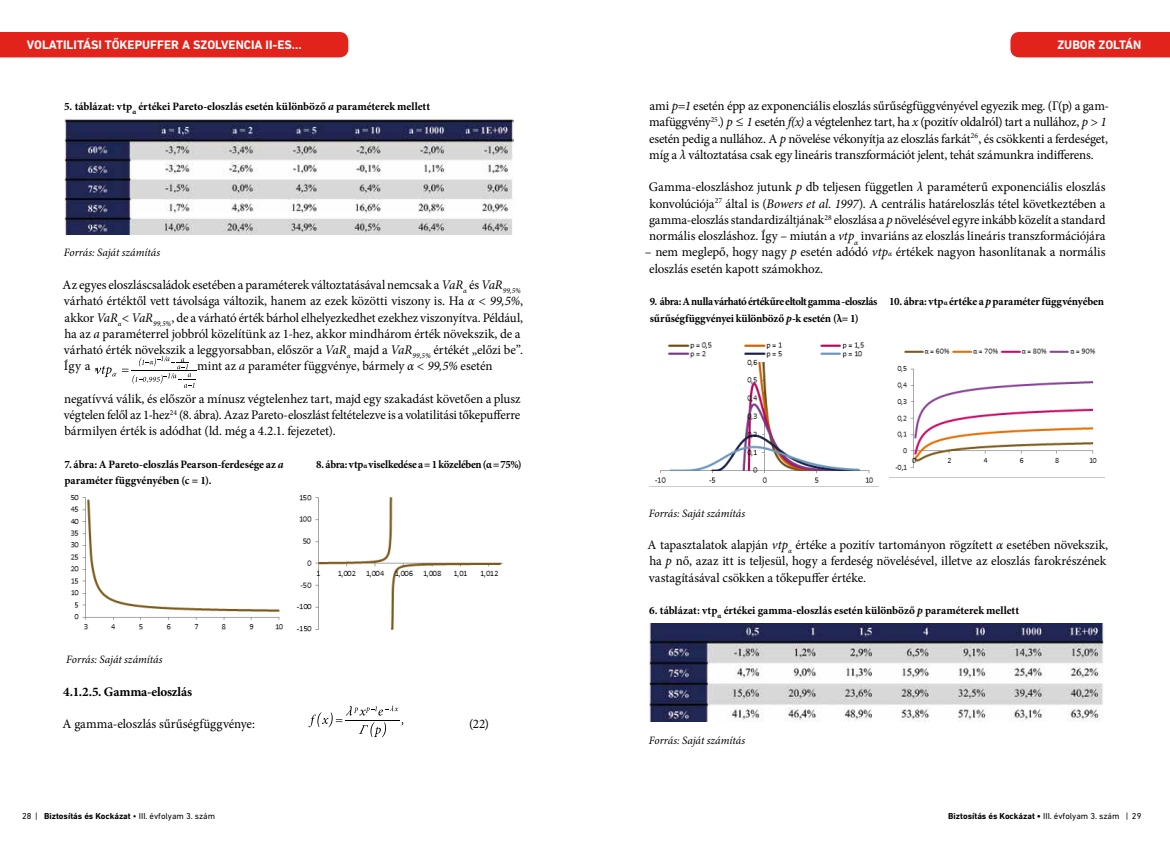
<style>
.page{position:relative;width:1170px;height:844px;background:#fff}
.page>*{position:absolute;margin:0;border:0;box-sizing:border-box;transform-origin:0 0}
.t1{font:13.12px/16.2px "Minion Pro";letter-spacing:-.01em;color:#000}
.t2{font:700 13.12px "Minion Pro";letter-spacing:-.015em;color:#000}
.t3{font:700 12.5px "DIN Next LT Pro";color:#fff}
.t4{font:700 11.25px/16.2px "Minion Pro";letter-spacing:-.01em;color:#000}
.t5{font:italic 11.25px "Minion Pro";letter-spacing:-.005em;color:#000}
.t6{font:700 11.25px "Minion Pro";letter-spacing:-.01em;color:#000;scale:.96 1}
.t7{font:8.75px "DIN Next LT Pro";color:#000}
.t8{font:700 8.75px "DIN Next LT Pro";color:#000}
.s1{font-style:italic}
.s2{font-size:7.5px}
.s3{font-style:italic;font-size:7.5px}
.s4{font-weight:700}
.s5{font-weight:400}
</style>
<div class="page">
<img style="left:648px;top:623px;width:456px;height:98px">
<img style="left:654px;top:342px;width:220px;height:141px">
<img style="left:895px;top:348px;width:202px;height:123px">
<div style="left:1010px;top:32px;width:159px;height:25px;background:#e2231b"></div>
<img style="left:64px;top:118px;width:449px;height:116px">
<hr style="left:131px;top:369px;width:66px;height:1px;background:#000">
<svg style="left:96px;top:356px;width:100px;height:31px"></svg>
<img style="left:70px;top:495px;width:213px;height:135px">
<img style="left:296px;top:495px;width:207px;height:137px">
<svg style="left:308px;top:705px;width:95px;height:32px"></svg>
<div style="left:0;top:32px;width:348px;height:25px;background:#e2231b"></div>
<p class="t3" style="left:27px;top:37px;width:276px">VOLATILITÁSI TŐKEPUFFER A SZOLVENCIA II-ES...</p>
<p class="t4" style="left:64px;top:98px;width:367px">5. táblázat: vtp<sub>α</sub> értékei Pareto-eloszlás esetén különböző <span class="s1">a</span> paraméterek mellett</p>
<p class="t5" style="left:64px;top:245px;width:98px">Forrás: Saját számítás</p>
<p class="t1" style="left:63px;top:276px;width:462px">Az egyes eloszláscsaládok esetében a paraméterek változtatásával nemcsak a <span class="s1">VaR</span><sub>α</sub> és <span class="s1">VaR</span><sub>99,5% </sub>várható értéktől vett távolsága változik, hanem az ezek közötti viszony is. Ha <span class="s1">α &lt; 99,5%</span>, akkor <span class="s1">VaR</span><sub>α</sub><span class="s1">&lt; VaR</span><sub>99,5%</sub>, de a várható érték bárhol elhelyezkedhet ezekhez viszonyítva. Például, ha az <span class="s1">a</span> paraméterrel jobbról közelítünk az 1-hez, akkor mindhárom érték növekszik, de a várható érték növekszik a leggyorsabban, először a <span class="s1">VaR</span><sub>α</sub> majd a <span class="s1">VaR</span><sub>99,5%</sub> értékét „előzi be”.<br>Így a ,</p>
<p class="t1" style="left:197px;top:358px;width:297px">mint az <span class="s1">a</span> paraméter függvénye, bármely <span class="s1">α &lt; 99,5%</span> esetén</p>
<p class="t1" style="left:64px;top:390px;width:458px;text-align:justify">negatívvá válik, és először a mínusz végtelenhez tart, majd egy szakadást követően a plusz végtelen felől az 1-hez<sup>24</sup> (8. ábra). Azaz Pareto-eloszlást feltételezve is a volatilitási tőkepufferre bármilyen érték is adódhat (ld. még a 4.2.1. fejezetet).</p>
<p class="t4" style="left:64px;top:456px;width:221px">7. ábra: A Pareto-eloszlás Pearson-ferdesége az <span class="s1">a </span>paraméter függvényében (c = 1).</p>
<p class="t6" style="left:316px;top:456px;width:215px">8. ábra: vtp<span class="s2">α</span> viselkedése a = 1 közelében (α = 75%)</p>
<p class="t5" style="left:66px;top:651px;width:98px">Forrás: Saját számítás</p>
<p class="t2" style="left:63px;top:682px;width:130px">4.1.2.5. Gamma-eloszlás</p>
<p class="t1" style="left:63px;top:715px;width:194px">A gamma-eloszlás sűrűségfüggvénye:</p>
<p class="t1" style="left:469px;top:715px;width:22px">(22)</p>
<p class="t3" style="left:1057px;top:38px;width:85px">ZUBOR ZOLTÁN</p>
<p class="t1" style="left:649px;top:98px;width:461px">ami <span class="s1">p=1</span> esetén épp az exponenciális eloszlás sűrűségfüggvényével egyezik meg. (Γ(p) a gam&shy;mafüggvény<sup>25</sup>.) <span class="s1">p ≤ 1</span> esetén <span class="s1">f(x)</span> a végtelenhez tart, ha <span class="s1">x</span> (pozitív oldalról) tart a nullához, <span class="s1">p &gt; 1 </span>esetén pedig a nullához. A <span class="s1">p</span> növelése vékonyítja az eloszlás farkát<sup>26</sup>, és csökkenti a ferdeséget, míg a <span class="s1">λ</span> változtatása csak egy lineáris transzformációt jelent, tehát számunkra indifferens.</p>
<p class="t1" style="left:648px;top:179px;width:458px;text-align:justify">Gamma-eloszláshoz jutunk <span class="s1">p</span> db teljesen független <span class="s1">λ</span> paraméterű exponenciális eloszlás konvolúciója<sup>27</sup> által is (<span class="s1">Bowers et al. 1997</span>). A centrális határeloszlás tétel következtében a gamma-eloszlás standardizáltjának<sup>28</sup> eloszlása a <span class="s1">p</span> növelésével egyre inkább közelít a standard normális eloszláshoz. Így – miután a <span class="s1">vtp</span><sub>α</sub> invariáns az eloszlás lineáris transzformációjára</p>
<p class="t1" style="left:649px;top:244px;width:457px;text-indent:-4px">– nem meglepő, hogy nagy <span class="s1">p</span> esetén adódó <span class="s1">vtp</span><span class="s3">α</span> értékek nagyon hasonlítanak a normális eloszlás esetén kapott számokhoz.</p>
<p class="t4" style="left:649px;top:293px;width:229px">9. ábra: A nulla várható értékűre eltolt gamma -eloszlás sűrűségfüggvényei különböző <span class="s1">p</span>-k esetén (λ= 1)</p>
<p class="t4" style="left:889px;top:293px;width:216px">10. ábra: vtp<span class="s2">α</span> értéke a <span class="s1">p</span> paraméter függvényében</p>
<p class="t5" style="left:648px;top:505px;width:98px">Forrás: Saját számítás</p>
<p class="t1" style="left:647px;top:536px;width:462px">A tapasztalatok alapján <span class="s1">vtp</span><sub>α</sub> értéke a pozitív tartományon rögzített <span class="s1">α</span> esetében növekszik, ha <span class="s1">p</span> nő, azaz itt is teljesül, hogy a ferdeség növelésével, illetve az eloszlás farokrészének vastagításával csökken a tőkepuffer értéke.</p>
<p class="t4" style="left:649px;top:602px;width:371px">6. táblázat: vtp<sub>α</sub> értékei gamma-eloszlás esetén különböző <span class="s1">p</span> paraméterek mellett</p>
<p class="t5" style="left:648px;top:732px;width:98px">Forrás: Saját számítás</p>
<p class="t7" style="left:22px;top:810px;width:194px">28 | <span class="s4">Biztosítás és Kockázat</span> • III. évfolyam 3. szám</p>
<p class="t8" style="left:948px;top:810px;width:195px">Biztosítás és Kockázat • <span class="s5">III. évfolyam 3. szám | 29</span></p>
</div>
